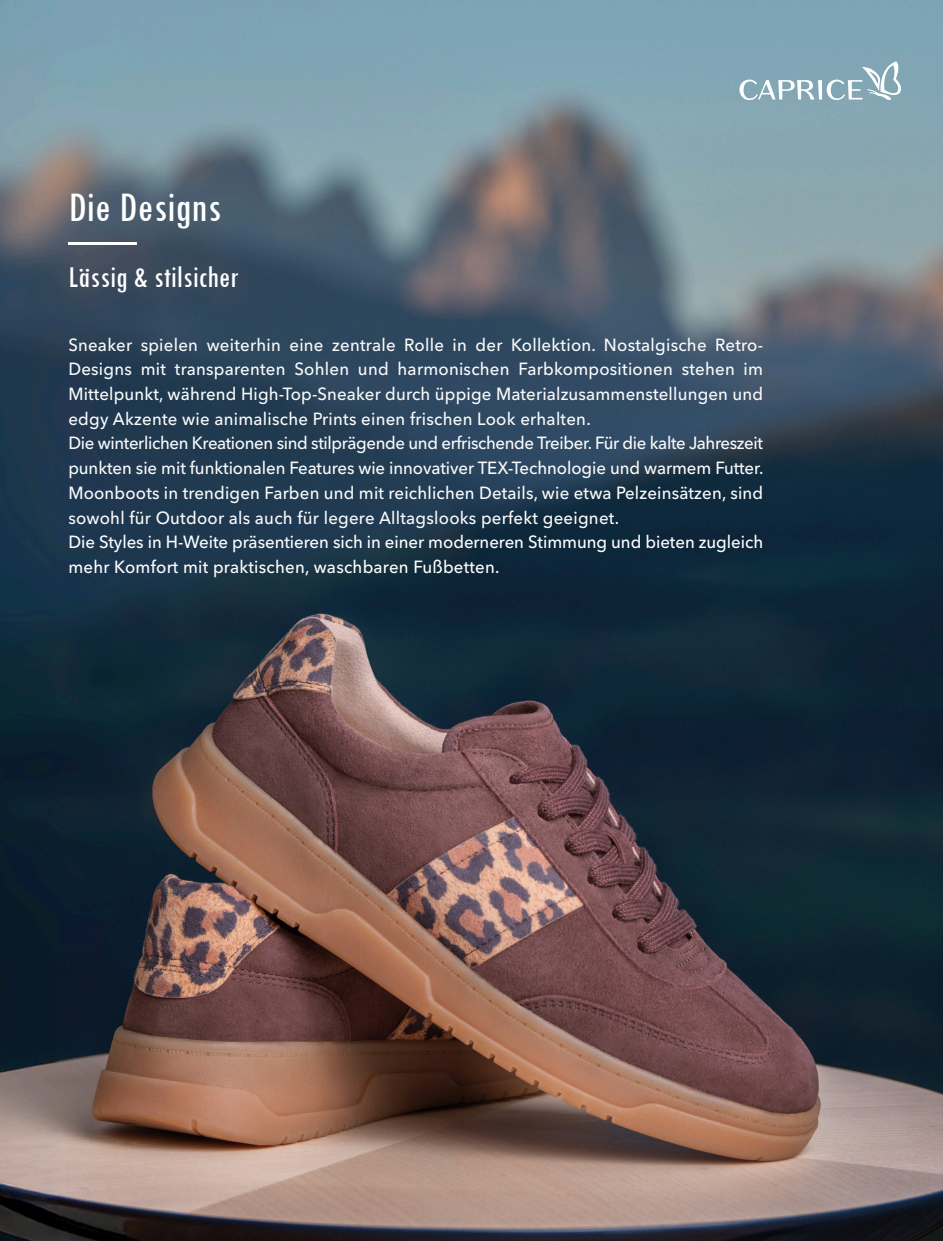
<style>
.page{position:relative;width:943px;height:1241px;background:#fff}
.page>*{position:absolute;margin:0;border:0;box-sizing:border-box;transform-origin:0 0}
.t1{font:condensed 43.75px "Tw Cen";color:#fff}
.t2{font:condensed 31.5px "Tw Cen";color:#fff}
.t3{font:500 17.5px "Avenir Next W1 G";letter-spacing:.01em;color:#fafafa;scale:.96 1}
.t4{font:500 17.5px "Avenir Next W1 G";color:#fefefe;scale:.96 1}
.t5{font:500 17.5px "Avenir Next W1 G";letter-spacing:-.02em;color:#fafafa;scale:.96 1}
</style>
<div class="page">
<img style="left:0;top:0;width:943px;height:1240px">
<hr style="left:68px;top:242px;width:69px;height:3px;background:#fff">
<svg style="left:739px;top:61px;width:162px;height:39px;background:#99b6c2"></svg>
<p class="t1" style="left:68px;top:192px;width:154px">Die Designs</p>
<p class="t2" style="left:68px;top:266px;width:172px">Lässig &amp; stilsicher</p>
<p class="t3" style="left:68px;top:337px;width:725px">Sneaker spielen weiterhin eine zentrale Rolle in der Kollektion. Nostalgische Retro-</p>
<p class="t3" style="left:68px;top:362px;width:725px">Designs mit transparenten Sohlen und harmonischen Farbkompositionen stehen im</p>
<p class="t3" style="left:68px;top:387px;width:725px">Mittelpunkt, während High-Top-Sneaker durch üppige Materialzusammenstellungen und</p>
<p class="t3" style="left:68px;top:411px;width:545px">edgy Akzente wie animalische Prints einen frischen Look erhalten.</p>
<p class="t5" style="left:68px;top:436px;width:725px">Die winterlichen Kreationen sind stilprägende und erfrischende Treiber. Für die kalte Jahreszeit</p>
<p class="t3" style="left:68px;top:461px;width:725px">punkten sie mit funktionalen Features wie innovativer TEX-Technologie und warmem Futter.</p>
<p class="t3" style="left:68px;top:485px;width:725px">Moonboots in trendigen Farben und mit reichlichen Details, wie etwa Pelzeinsätzen, sind</p>
<p class="t3" style="left:68px;top:510px;width:575px">sowohl für Outdoor als auch für legere Alltagslooks perfekt geeignet.</p>
<p class="t4" style="left:68px;top:535px;width:725px">Die Styles in H-Weite präsentieren sich in einer moderneren Stimmung und bieten zugleich</p>
<p class="t4" style="left:68px;top:559px;width:450px">mehr Komfort mit praktischen, waschbaren Fußbetten.</p>
</div>
